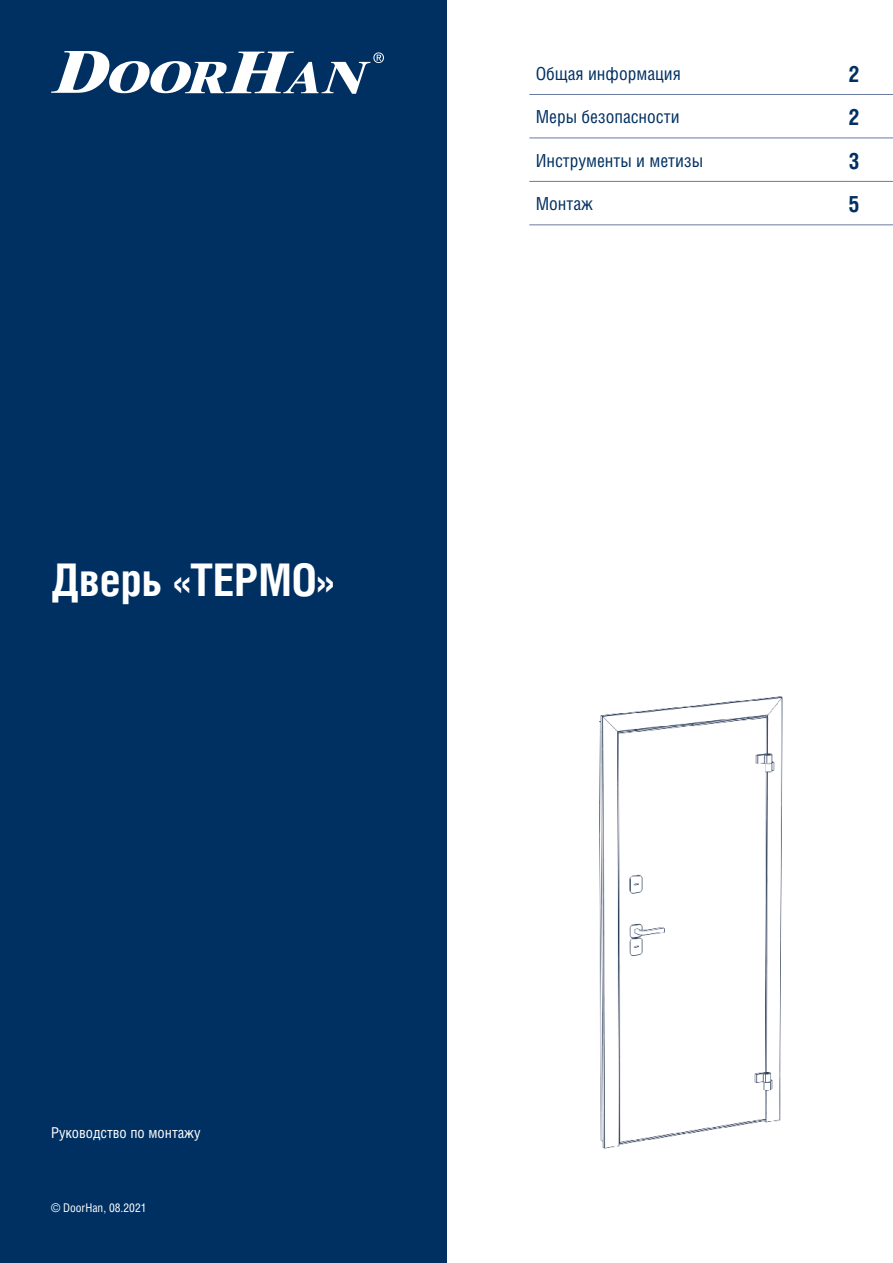
<style>
.page{position:relative;width:893px;height:1263px;background:#fff}
.page>*{position:absolute;margin:0;border:0;box-sizing:border-box;transform-origin:0 0}
.t1{font:700 45px "Helios Cond";color:#fff}
.t2{font:700 22.5px "Helios Cond";color:#003062}
.t3{font:18px "Helios Cond";color:#003062}
.t4{font:15px "Helios Cond";color:#fff}
.t5{font:12px "Helios Cond";color:#fff}
</style>
<div class="page">
<div style="left:0;top:0;width:446px;height:1263px;background:#003062"></div>
<svg style="left:51px;top:51px;width:333px;height:43px"></svg>
<img style="left:599px;top:696px;width:184px;height:453px">
<hr style="left:529px;top:94px;width:313px;height:1px;background:#6a7aa0">
<hr style="left:842px;top:94px;width:51px;height:1px;background:#6a7aa0">
<hr style="left:529px;top:138px;width:313px;height:1px;background:#6a7aa0">
<hr style="left:842px;top:138px;width:51px;height:1px;background:#6a7aa0">
<hr style="left:529px;top:181px;width:313px;height:1px;background:#6a7aa0">
<hr style="left:842px;top:181px;width:51px;height:1px;background:#6a7aa0">
<hr style="left:529px;top:225px;width:313px;height:1px;background:#6a7aa0">
<hr style="left:842px;top:225px;width:51px;height:1px;background:#6a7aa0">
<h1 class="t1" style="left:51px;top:553px;width:284px">Дверь «ТЕРМО»</h1>
<p class="t3" style="left:536px;top:63px;width:147px">Общая информация</p>
<p class="t2" style="left:848px;top:60px;width:13px">2</p>
<p class="t3" style="left:536px;top:106px;width:145px">Меры безопасности</p>
<p class="t2" style="left:848px;top:104px;width:13px">2</p>
<p class="t3" style="left:536px;top:150px;width:169px">Инструменты и метизы</p>
<p class="t2" style="left:848px;top:147px;width:13px">3</p>
<p class="t3" style="left:536px;top:193px;width:59px">Монтаж</p>
<p class="t2" style="left:848px;top:191px;width:13px">5</p>
<p class="t4" style="left:51px;top:1123px;width:151px">Руководство по монтажу</p>
<p class="t5" style="left:51px;top:1200px;width:97px">© DoorHan, 08.2021</p>
</div>
